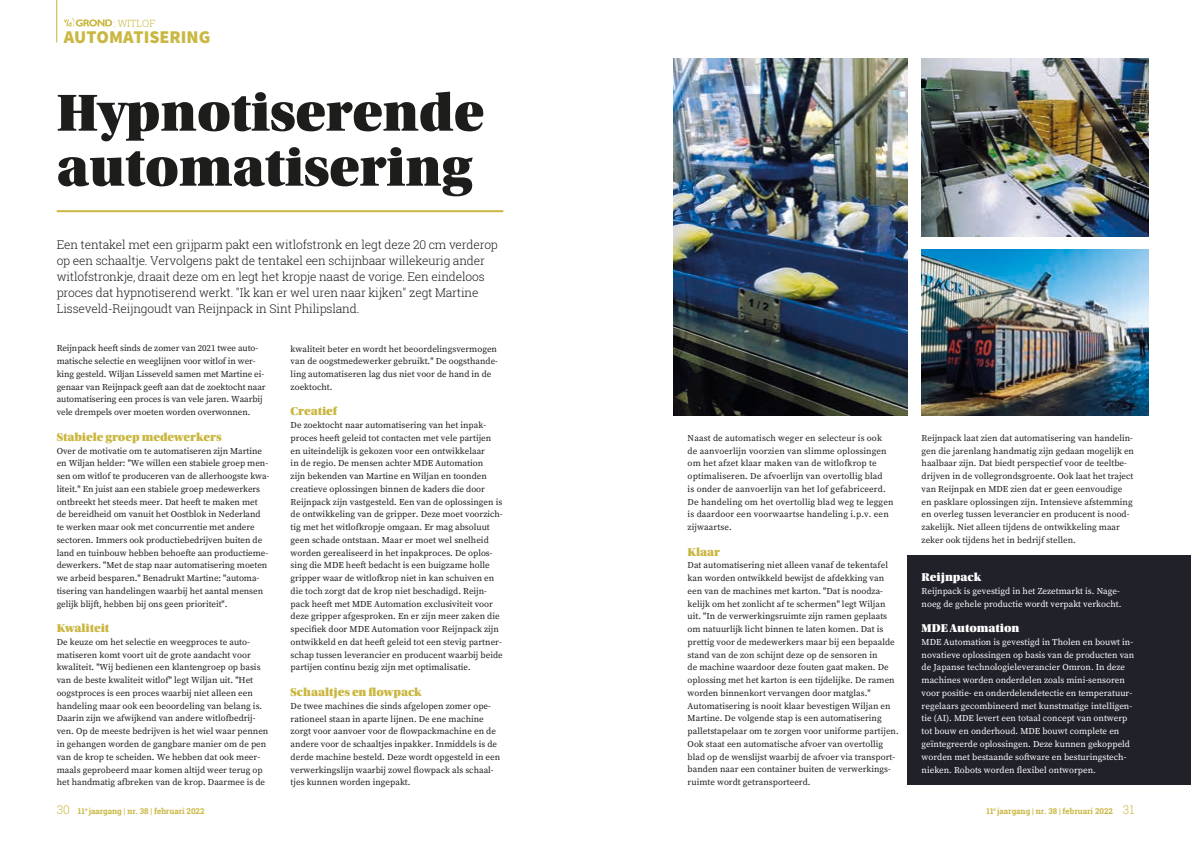
<style>
.page{position:relative;width:1191px;height:842px;background:#fff}
.page>*{position:absolute;margin:0;border:0;box-sizing:border-box;transform-origin:0 0}
.t1{font:55px/55px "Utopia Std Black Headline";color:#1d1d1b}
.t2{font:18px "Source Sans Variable";color:#cab742}
.t3{font:300 12px/16px "Roboto Slab";letter-spacing:-.015em;color:#1d1d1b}
.t4{font:12px "Utopia Std Black Headline";color:#cab742}
.t5{font:12px "Utopia Std Black Headline";color:#fff}
.t6{font:300 12px "Roboto Slab";color:#cab742}
.t7{font:300 10px "Roboto Slab";color:#cab742}
.t8{font:9px/12.8px "Source Serif Variable";color:#1d1d1b}
.t9{font:9px/12.8px "Source Serif Variable";color:#fff}
.t10{font:700 8px "Roboto Slab";color:#cab742}
.s1{font-weight:300;font-size:12px}
</style>
<div class="page">
<div style="left:907px;top:556px;width:284px;height:229px;background:#21212a"></div>
<img style="left:673px;top:58px;width:234px;height:357px">
<img style="left:921px;top:249px;width:227px;height:166px">
<img style="left:921px;top:58px;width:227px;height:179px">
<hr style="left:57px;top:210px;width:446px;height:2px;background:#cab742">
<hr style="left:56px;top:0;width:1px;height:43px;background:#cab742">
<svg style="left:64px;top:18px;width:48px;height:9px"></svg>
<p class="t7" style="left:113px;top:16px;width:44px">: WITLOF</p>
<h2 class="t2" style="left:64px;top:26px;width:148px">AUTOMATISERING</h2>
<h1 class="t1" style="left:57px;top:86px;width:429px">Hypnotiserende automatisering</h1>
<p class="t3" style="left:57px;top:237px;width:443px">Een tentakel met een grijparm pakt een witlofstronk en legt deze 20 cm verderop op een schaaltje. Vervolgens pakt de tentakel een schijnbaar willekeurig ander witlofstronkje, draait deze om en legt het kropje naast de vorige. Een eindeloos proces dat hypnotiserend werkt. "Ik kan er wel uren naar kijken" zegt Martine Lisseveld-Reijngoudt van Reijnpack in Sint Philipsland.</p>
<p class="t8" style="left:57px;top:342px;width:210px">Reijnpack heeft sinds de zomer van 2021 twee auto&shy;matische selectie en weeglijnen voor witlof in wer&shy;king gesteld. Wiljan Lisseveld samen met Martine ei&shy;genaar van Reijnpack geeft aan dat de zoektocht naar automatisering een proces is van vele jaren. Waarbij vele drempels over moeten worden overwonnen.</p>
<h3 class="t4" style="left:57px;top:431px;width:166px">Stabiele groep medewerkers</h3>
<p class="t8" style="left:57px;top:444px;width:214px">Over de motivatie om te automatiseren zijn Martine en Wiljan helder: "We willen een stabiele groep men&shy;sen om witlof te produceren van de allerhoogste kwa&shy;liteit." En juist aan een stabiele groep medewerkers ontbreekt het steeds meer. Dat heeft te maken met de bereidheid om vanuit het Oostblok in Nederland te werken maar ook met concurrentie met andere sectoren. Immers ook productiebedrijven buiten de land en tuinbouw hebben behoefte aan productieme&shy;dewerkers. "Met de stap naar automatisering moeten we arbeid besparen." Benadrukt Martine: "automa&shy;tisering van handelingen waarbij het aantal mensen gelijk blijft, hebben bij ons geen prioriteit".</p>
<h3 class="t4" style="left:57px;top:622px;width:54px">Kwaliteit</h3>
<p class="t8" style="left:57px;top:635px;width:213px">De keuze om het selectie en weegproces te auto&shy;matiseren komt voort uit de grote aandacht voor kwaliteit. "Wij bedienen een klantengroep op basis van de beste kwaliteit witlof" legt Wiljan uit. "Het oogstproces is een proces waarbij niet alleen een handeling maar ook een beoordeling van belang is.<br>Daarin zijn we afwijkend van andere witlofbedrij&shy;ven. Op de meeste bedrijven is het wiel waar pennen in gehangen worden de gangbare manier om de pen van de krop te scheiden. We hebben dat ook meer&shy;maals geprobeerd maar komen altijd weer terug op het handmatig afbreken van de krop. Daarmee is de</p>
<p class="t8" style="left:291px;top:342px;width:209px">kwaliteit beter en wordt het beoordelingsvermogen van de oogstmedewerker gebruikt." De oogsthande&shy;ling automatiseren lag dus niet voor de hand in de zoektocht.</p>
<h3 class="t4" style="left:291px;top:405px;width:48px">Creatief</h3>
<p class="t8" style="left:291px;top:419px;width:214px">De zoektocht naar automatisering van het inpak&shy;proces heeft geleid tot contacten met vele partijen en uiteindelijk is gekozen voor een ontwikkelaar<br>in de regio. De mensen achter MDE Automation<br>zijn bekenden van Martine en Wiljan en toonden creatieve oplossingen binnen de kaders die door Reijnpack zijn vastgesteld. Een van de oplossingen is de ontwikkeling van de gripper. Deze moet voorzich&shy;tig met het witlofkropje omgaan. Er mag absoluut geen schade ontstaan. Maar er moet wel snelheid worden gerealiseerd in het inpakproces. De oplos&shy;sing die MDE heeft bedacht is een buigzame holle gripper waar de witlofkrop niet in kan schuiven en die toch zorgt dat de krop niet beschadigd. Reijn&shy;pack heeft met MDE Automation exclusiviteit voor deze gripper afgesproken. En er zijn meer zaken die specifiek door MDE Automation voor Reijnpack zijn ontwikkeld en dat heeft geleid tot een stevig partner&shy;schap tussen leverancier en producent waarbij beide partijen continu bezig zijn met optimalisatie.</p>
<h3 class="t4" style="left:291px;top:686px;width:133px">Schaaltjes en flowpack</h3>
<p class="t8" style="left:291px;top:699px;width:211px">De twee machines die sinds afgelopen zomer ope&shy;rationeel staan in aparte lijnen. De ene machine zorgt voor aanvoer voor de flowpackmachine en de andere voor de schaaltjes inpakker. Inmiddels is de derde machine besteld. Deze wordt opgesteld in een verwerkingslijn waarbij zowel flowpack als schaal&shy;tjes kunnen worden ingepakt.</p>
<p class="t8" style="left:687px;top:431px;width:207px">Naast de automatisch weger en selecteur is ook de aanvoerlijn voorzien van slimme oplossingen om het afzet klaar maken van de witlofkrop te optimaliseren. De afvoerlijn van overtollig blad<br>is onder de aanvoerlijn van het lof gefabriceerd.<br>De handeling om het overtollig blad weg te leggen is daardoor een voorwaartse handeling i.p.v. een zijwaartse.</p>
<h3 class="t4" style="left:687px;top:545px;width:34px">Klaar</h3>
<p class="t8" style="left:687px;top:559px;width:213px">Dat automatisering niet alleen vanaf de tekentafel kan worden ontwikkeld bewijst de afdekking van een van de machines met karton. "Dat is noodza&shy;kelijk om het zonlicht af te schermen" legt Wiljan uit. "In de verwerkingsruimte zijn ramen geplaats om natuurlijk licht binnen te laten komen. Dat is prettig voor de medewerkers maar bij een bepaalde stand van de zon schijnt deze op de sensoren in<br>de machine waardoor deze fouten gaat maken. De oplossing met het karton is een tijdelijke. De ramen worden binnenkort vervangen door matglas." Automatisering is nooit klaar bevestigen Wiljan en Martine. De volgende stap is een automatisering palletstapelaar om te zorgen voor uniforme partijen.<br>Ook staat een automatische afvoer van overtollig blad op de wenslijst waarbij de afvoer via transport&shy;banden naar een container buiten de verwerkings&shy;ruimte wordt getransporteerd.</p>
<p class="t8" style="left:921px;top:431px;width:214px">Reijnpack laat zien dat automatisering van handelin&shy;gen die jarenlang handmatig zijn gedaan mogelijk en haalbaar zijn. Dat biedt perspectief voor de teeltbe&shy;drijven in de vollegrondsgroente. Ook laat het traject van Reijnpak en MDE zien dat er geen eenvoudige en pasklare oplossingen zijn. Intensieve afstemming en overleg tussen leverancier en producent is nood&shy;zakelijk. Niet alleen tijdens de ontwikkeling maar zeker ook tijdens het in bedrijf stellen.</p>
<h3 class="t5" style="left:921px;top:571px;width:61px">Reijnpack</h3>
<p class="t9" style="left:921px;top:584px;width:201px">Reijnpack is gevestigd in het Zezetmarkt is. Nage&shy;noeg de gehele productie wordt verpakt verkocht.</p>
<h3 class="t5" style="left:921px;top:622px;width:99px">MDE Automation</h3>
<p class="t9" style="left:921px;top:635px;width:214px">MDE Automation is gevestigd in Tholen en bouwt in&shy;novatieve oplossingen op basis van de producten van de Japanse technologieleverancier Omron. In deze machines worden onderdelen zoals mini-sensoren voor positie- en onderdelendetectie en temperatuur&shy;regelaars gecombineerd met kunstmatige intelligen&shy;tie (AI). MDE levert een totaal concept van ontwerp tot bouw en onderhoud. MDE bouwt complete en geïntegreerde oplossingen. Deze kunnen gekoppeld worden met bestaande software en besturingstech&shy;nieken. Robots worden flexibel ontworpen.</p>
<p class="t10" style="left:57px;top:805px;width:149px"><span class="s1">30</span> 11<sup>e</sup> jaargang | nr. 38 | februari 2022</p>
<p class="t10" style="left:986px;top:805px;width:128px">11<sup>e</sup> jaargang | nr. 38 | februari 2022</p>
<h3 class="t6" style="left:1123px;top:801px;width:13px">31</h3>
</div>
